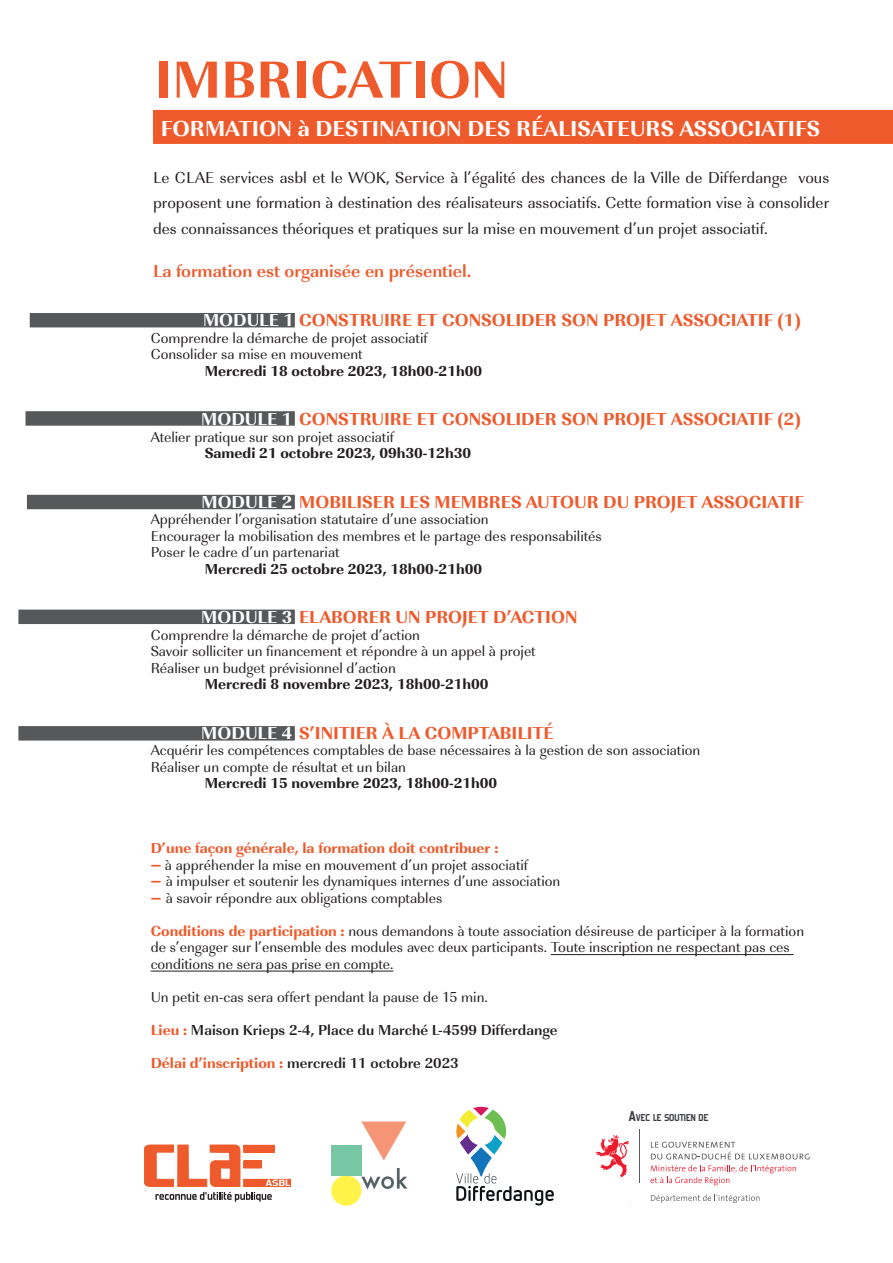
<style>
.page{position:relative;width:893px;height:1263px;background:#fff}
.page>*{position:absolute;margin:0;border:0;box-sizing:border-box;transform-origin:0 0}
.t1{font:700 54px "URW Imperial T Extr";color:#ee5a2b}
.t2{font:700 22.5px "URW Imperial T Extr";color:#fff}
.t3{font:700 18px "URW Imperial T Extr";color:#ee5a2b}
.t4{font:700 18px "URW Imperial T";color:#ee5a2b}
.t5{font:16.5px/25.5px "URW Imperial T";color:#231f20;text-align:justify}
.t6{font:15px/16.5px "URW Imperial T";color:#231f20}
.t7{font:700 15px "URW Imperial T Extr";color:#231f20}
.t8{font:700 15px "URW Imperial T";color:#231f20}
.t9{font:700 15px "URW Imperial T Extr";color:#ee5a2b}
.t10{font:700 9.9px "Forgotten Futurist Rg";color:#3b3c41}
.t11{font:300 5.1px "Netto OT";color:#0e1214}
.s1{color:#fff}
.s2{font-family:"URW Imperial T Extr";font-weight:700;font-size:18px;color:#ee5a2b}
.s3{font-family:"URW Imperial T Extr";font-weight:700;color:#ee5a2b}
.s4{font-family:"URW Imperial T Extr";color:#ee5a2b}
.s5{font-size:14.1px}
</style>
<div class="page">
<div style="left:153px;top:110px;width:740px;height:34px;background:#ee5a2b"></div>
<hr style="left:551px;top:954px;width:243px;height:1px;background:#231f20">
<hr style="left:151px;top:971px;width:242px;height:1px;background:#231f20">
<div style="left:30px;top:313px;width:265px;height:14px;background:#57585a"></div>
<div style="left:26px;top:411px;width:269px;height:15px;background:#57585a;border:2px solid #57585a"></div>
<div style="left:27px;top:495px;width:268px;height:14px;background:#57585a"></div>
<div style="left:18px;top:610px;width:277px;height:14px;background:#57585a"></div>
<div style="left:18px;top:726px;width:277px;height:14px;background:#57585a;border:2px solid #57585a"></div>
<svg style="left:595px;top:1135px;width:34px;height:42px"></svg>
<hr style="left:639px;top:1130px;width:1px;height:53px;background:#5a5a5d">
<svg style="left:651px;top:1142px;width:158px;height:17px"></svg>
<svg style="left:650px;top:1165px;width:146px;height:20px"></svg>
<svg style="left:651px;top:1194px;width:108px;height:9px"></svg>
<div style="left:243px;top:1179px;width:48px;height:8px;border:1px solid #ee5a2b"></div>
<svg style="left:144px;top:1144px;width:146px;height:58px"></svg>
<div style="left:331px;top:1175px;width:30px;height:31px;background:#fff34a;border-radius:50%"></div>
<div style="left:331px;top:1145px;width:30px;height:30px;background:#76c8a5"></div>
<svg style="left:361px;top:1121px;width:45px;height:39px"></svg>
<svg style="left:361px;top:1168px;width:47px;height:21px"></svg>
<svg style="left:456px;top:1107px;width:98px;height:98px"></svg>
<p class="t1" style="left:155px;top:47px;width:355px">IMBRICATION</p>
<p class="t2" style="left:161px;top:115px;width:661px">FORMATION à DESTINATION DES RÉALISATEURS ASSOCIATIFS</p>
<p class="t5" style="left:153px;top:165px;width:678px">Le CLAE services asbl et le WOK, Service à l’égalité des chances de la Ville de Differdange vous proposent une formation à destination des réalisateurs associatifs. Cette formation vise à consolider des connaissances théoriques et pratiques sur la mise en mouvement d’un projet associatif.</p>
<p class="t4" style="left:153px;top:260px;width:320px">La formation est organisée en présentiel.</p>
<p class="t3" style="left:203px;top:309px;width:599px"><span class="s1">MODULE 1</span> CONSTRUIRE ET CONSOLIDER SON PROJET ASSOCIATIF (1)</p>
<p class="t6" style="left:151px;top:330px;width:278px">Comprendre la démarche de projet associatif</p>
<p class="t6" style="left:151px;top:346px;width:213px">Consolider sa mise en mouvement</p>
<p class="t7" style="left:205px;top:362px;width:279px">Mercredi 18 octobre 2023, 18h00-21h00</p>
<p class="t3" style="left:201px;top:408px;width:601px"><span class="s1">MODULE 1</span> CONSTRUIRE ET CONSOLIDER SON PROJET ASSOCIATIF (2)</p>
<p class="t6" style="left:151px;top:429px;width:245px">Atelier pratique sur son projet associatif</p>
<p class="t7" style="left:205px;top:444px;width:268px">Samedi 21 octobre 2023, 09h30-12h30</p>
<p class="t3" style="left:201px;top:491px;width:604px"><span class="s1">MODULE 2</span> MOBILISER LES MEMBRES AUTOUR DU PROJET ASSOCIATIF</p>
<p class="t6" style="left:151px;top:511px;width:339px">Appréhender l’organisation statutaire d’une association</p>
<p class="t6" style="left:151px;top:528px;width:453px">Encourager la mobilisation des membres et le partage des responsabilités</p>
<p class="t6" style="left:151px;top:544px;width:190px">Poser le cadre d’un partenariat</p>
<p class="t7" style="left:205px;top:560px;width:279px">Mercredi 25 octobre 2023, 18h00-21h00</p>
<p class="t3" style="left:201px;top:606px;width:378px"><span class="s1">MODULE 3</span> ELABORER UN PROJET D’ACTION</p>
<p class="t6" style="left:151px;top:627px;width:271px">Comprendre la démarche de projet d’action</p>
<p class="t6" style="left:151px;top:643px;width:387px">Savoir solliciter un financement et répondre à un appel à projet</p>
<p class="t6" style="left:151px;top:660px;width:247px">Réaliser un budget prévisionnel d’action</p>
<p class="t7" style="left:205px;top:675px;width:285px">Mercredi 8 novembre 2023, 18h00-21h00</p>
<p class="t3" style="left:201px;top:722px;width:354px"><span class="s1">MODULE 4</span> S’INITIER À LA COMPTABILITÉ</p>
<p class="t6" style="left:151px;top:742px;width:551px">Acquérir les compétences comptables de base nécessaires à la gestion de son association</p>
<p class="t6" style="left:151px;top:759px;width:257px">Réaliser un compte de résultat et un bilan</p>
<p class="t7" style="left:205px;top:774px;width:294px">Mercredi 15 novembre 2023, 18h00-21h00</p>
<p class="t9" style="left:151px;top:839px;width:349px">D’une façon générale, la formation doit contribuer :</p>
<p class="t6" style="left:151px;top:857px;width:379px"><span class="s2">–</span> à appréhender la mise en mouvement d’un projet associatif</p>
<p class="t6" style="left:151px;top:873px;width:411px"><span class="s2">–</span> à impulser et soutenir les dynamiques internes d’une association</p>
<p class="t6" style="left:151px;top:890px;width:293px"><span class="s2">–</span> à savoir répondre aux obligations comptables</p>
<p class="t6" style="left:151px;top:923px;width:655px"><span class="s3">Conditions de participation :</span> nous demandons à toute association désireuse de participer à la formation de s’engager sur l’ensemble des modules avec deux participants. Toute inscription ne respectant pas ces conditions ne sera pas prise en compte.</p>
<p class="t6" style="left:151px;top:989px;width:339px">Un petit en-cas sera offert pendant la pause de 15 min.</p>
<p class="t8" style="left:151px;top:1021px;width:408px"><span class="s4">Lieu :</span> Maison Krieps 2-4, Place du Marché L-4599 Differdange</p>
<p class="t8" style="left:151px;top:1054px;width:310px"><span class="s4">Délai d’inscription :</span> mercredi 11 octobre 2023</p>
<p class="t11" style="left:493px;top:1024px;width:5px">M</p>
<p class="t11" style="left:506px;top:1024px;width:4px">0</p>
<p class="t11" style="left:493px;top:1030px;width:4px">Y</p>
<p class="t11" style="left:506px;top:1030px;width:7px">90</p>
<p class="t10" style="left:629px;top:1112px;width:81px"><span class="s5">A</span>VEC LE SOUTIEN DE</p>
</div>
